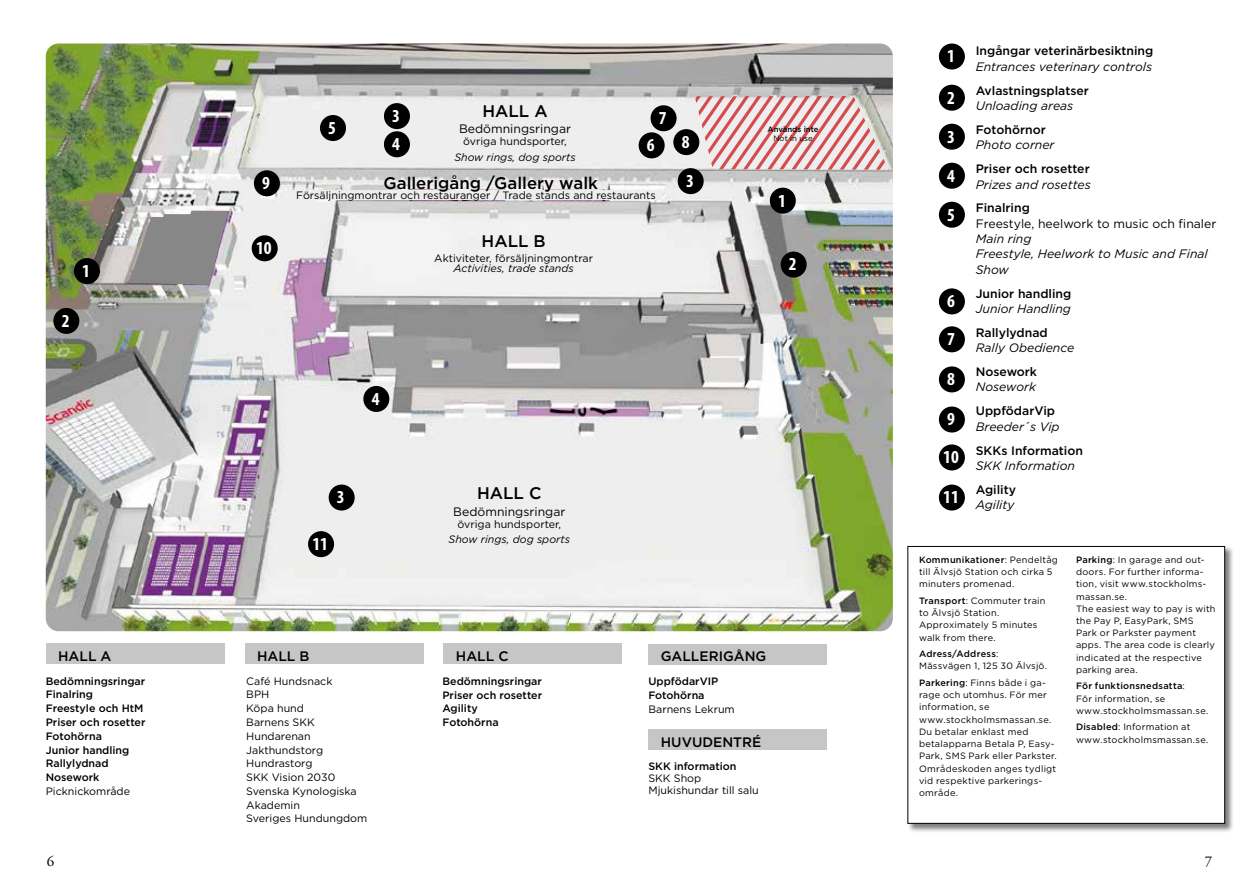
<style>
.page{position:relative;width:1259px;height:893px;background:#fff}
.page>*{position:absolute;margin:0;border:0;box-sizing:border-box;transform-origin:0 0}
.t1{font:700 condensed 18.3px/39px "Myriad Pro";color:#fff}
.t2{font:500 16.8px "Gotham";color:#000}
.t3{font:15px "Adobe Garamond Pro";color:#000}
.t4{font:500 13.8px "Gotham";color:#000}
.t5{font:italic 12.3px/15.3px "Gotham";color:#000}
.t6{font:500 12.3px "Gotham";color:#000}
.t7{font:12.3px "Gotham";color:#000}
.t8{font:10.65px/13.8px "Gotham";color:#000}
.t9{font:500 10.65px/13.8px "Gotham";color:#000}
.t10{font:italic 10.65px "Gotham";color:#000}
.t11{font:9.15px/12.3px "Gotham";letter-spacing:.025em;color:#000}
.t12{font:500 7.8px "Gotham";color:#000}
.t13{font:7.8px "Gotham";color:#000}
.s1{font-weight:500}
</style>
<div class="page">
<img style="left:46px;top:44px;width:847px;height:587px">
<svg style="left:129px;top:211px;width:100px;height:76px;background:#989798"></svg>
<svg style="left:694px;top:96px;width:194px;height:74px;background:#e2bdbc"></svg>
<div style="left:770px;top:188px;width:26px;height:26px;background:#000;border-radius:50%"></div>
<div style="left:74px;top:258px;width:26px;height:26px;background:#000;border-radius:50%"></div>
<div style="left:780px;top:252px;width:26px;height:26px;background:#000;border-radius:50%"></div>
<div style="left:53px;top:308px;width:26px;height:26px;background:#000;border-radius:50%"></div>
<div style="left:384px;top:131px;width:26px;height:26px;background:#000;border-radius:50%"></div>
<div style="left:254px;top:170px;width:26px;height:26px;background:#000;border-radius:50%"></div>
<div style="left:252px;top:235px;width:26px;height:26px;background:#000;border-radius:50%"></div>
<div style="left:320px;top:115px;width:26px;height:26px;background:#000;border-radius:50%"></div>
<div style="left:638px;top:132px;width:26px;height:26px;background:#000;border-radius:50%"></div>
<div style="left:650px;top:105px;width:26px;height:26px;background:#000;border-radius:50%"></div>
<div style="left:677px;top:168px;width:26px;height:26px;background:#000;border-radius:50%"></div>
<div style="left:329px;top:485px;width:26px;height:26px;background:#000;border-radius:50%"></div>
<div style="left:308px;top:531px;width:26px;height:26px;background:#000;border-radius:50%"></div>
<div style="left:384px;top:103px;width:26px;height:26px;background:#000;border-radius:50%"></div>
<div style="left:363px;top:386px;width:26px;height:26px;background:#000;border-radius:50%"></div>
<div style="left:673px;top:129px;width:26px;height:26px;background:#000;border-radius:50%"></div>
<div style="left:291px;top:190px;width:370px;height:10px;background:#eeeeec"></div>
<div style="left:939px;top:44px;width:26px;height:26px;background:#000;border-radius:50%"></div>
<div style="left:939px;top:85px;width:26px;height:26px;background:#000;border-radius:50%"></div>
<div style="left:939px;top:124px;width:26px;height:26px;background:#000;border-radius:50%"></div>
<div style="left:939px;top:163px;width:26px;height:26px;background:#000;border-radius:50%"></div>
<div style="left:939px;top:202px;width:26px;height:26px;background:#000;border-radius:50%"></div>
<div style="left:939px;top:288px;width:26px;height:26px;background:#000;border-radius:50%"></div>
<div style="left:939px;top:326px;width:26px;height:26px;background:#000;border-radius:50%"></div>
<div style="left:939px;top:366px;width:26px;height:26px;background:#000;border-radius:50%"></div>
<div style="left:939px;top:406px;width:26px;height:26px;background:#000;border-radius:50%"></div>
<div style="left:939px;top:444px;width:26px;height:26px;background:#000;border-radius:50%"></div>
<div style="left:939px;top:485px;width:26px;height:26px;background:#000;border-radius:50%"></div>
<div style="left:907px;top:546px;width:327px;height:287px;background:#000;opacity:.5"></div>
<div style="left:908px;top:546px;width:316px;height:277px;background:#fff"></div>
<div style="left:907px;top:546px;width:318px;height:278px;border:1px solid #000"></div>
<div style="left:46px;top:644px;width:179px;height:20px;background:#c6c6c6"></div>
<div style="left:245px;top:644px;width:178px;height:20px;background:#c6c6c6"></div>
<div style="left:443px;top:644px;width:179px;height:20px;background:#c6c6c6"></div>
<div style="left:648px;top:644px;width:179px;height:20px;background:#c6c6c6"></div>
<div style="left:648px;top:729px;width:179px;height:21px;background:#c6c6c6"></div>
<h1 class="t1" style="left:82px;top:251px;width:9px">1</h1>
<h1 class="t1" style="left:62px;top:301px;width:9px">2</h1>
<h1 class="t1" style="left:262px;top:163px;width:9px">9</h1>
<h1 class="t1" style="left:256px;top:228px;width:17px">10</h1>
<h1 class="t1" style="left:328px;top:108px;width:9px">5</h1>
<h1 class="t1" style="left:392px;top:96px;width:9px">3</h1>
<h1 class="t1" style="left:392px;top:124px;width:9px">4</h1>
<h2 class="t2" style="left:482px;top:100px;width:67px">HALL A</h2>
<h3 class="t7" style="left:459px;top:121px;width:114px">Bedömningsringar</h3>
<p class="t8" style="left:463px;top:134px;width:105px">övriga hundsporter,</p>
<p class="t10" style="left:454px;top:150px;width:123px">Show rings, dog sports</p>
<h1 class="t1" style="left:659px;top:98px;width:9px">7</h1>
<h1 class="t1" style="left:647px;top:125px;width:9px">6</h1>
<h2 class="t2" style="left:383px;top:172px;width:216px">Gallerigång /Gallery walk</h2>
<p class="t8" style="left:296px;top:188px;width:361px">Försäljningmontrar och restauranger / Trade stands and restaurants</p>
<h2 class="t2" style="left:481px;top:230px;width:66px">HALL B</h2>
<p class="t8" style="left:434px;top:251px;width:160px">Aktiviteter, försäljningmontrar</p>
<p class="t10" style="left:453px;top:262px;width:122px">Activities, trade stands</p>
<h1 class="t1" style="left:681px;top:122px;width:9px">8</h1>
<h1 class="t1" style="left:686px;top:161px;width:9px">3</h1>
<h1 class="t1" style="left:372px;top:379px;width:9px">4</h1>
<h1 class="t1" style="left:337px;top:477px;width:9px">3</h1>
<h1 class="t1" style="left:312px;top:524px;width:17px">11</h1>
<h2 class="t2" style="left:477px;top:482px;width:66px">HALL C</h2>
<h3 class="t7" style="left:453px;top:503px;width:114px">Bedömningsringar</h3>
<p class="t8" style="left:457px;top:517px;width:105px">övriga hundsporter,</p>
<p class="t10" style="left:448px;top:533px;width:123px">Show rings, dog sports</p>
<p class="t12" style="left:767px;top:124px;width:53px">Används inte</p>
<p class="t13" style="left:773px;top:133px;width:41px">Not in use</p>
<h1 class="t1" style="left:778px;top:181px;width:9px">1</h1>
<h1 class="t1" style="left:789px;top:244px;width:9px">2</h1>
<h3 class="t4" style="left:58px;top:647px;width:55px">HALL A</h3>
<h3 class="t4" style="left:257px;top:647px;width:54px">HALL B</h3>
<h3 class="t4" style="left:456px;top:647px;width:54px">HALL C</h3>
<h3 class="t4" style="left:661px;top:647px;width:107px">GALLERIGÅNG</h3>
<p class="t9" style="left:46px;top:674px;width:101px">Bedömningsringar<br>Finalring<br>Freestyle och HtM<br>Priser och rosetter<br>Fotohörna<br>Junior handling<br>Rallylydnad<br>Nosework</p>
<p class="t8" style="left:46px;top:784px;width:86px">Picknickområde</p>
<p class="t8" style="left:246px;top:674px;width:123px">Café Hundsnack<br>BPH<br>Köpa hund<br>Barnens SKK<br>Hundarenan<br>Jakthundstorg<br>Hundrastorg<br>SKK Vision 2030<br>Svenska Kynologiska<br>Akademin<br>Sveriges Hundungdom</p>
<p class="t9" style="left:442px;top:674px;width:101px">Bedömningsringar<br>Priser och rosetter<br>Agility<br>Fotohörna</p>
<p class="t9" style="left:648px;top:674px;width:71px">UppfödarVIP<br>Fotohörna</p>
<p class="t8" style="left:648px;top:702px;width:88px">Barnens Lekrum</p>
<h3 class="t4" style="left:661px;top:733px;width:102px">HUVUDENTRÉ</h3>
<p class="t9" style="left:648px;top:759px;width:90px">SKK information</p>
<p class="t8" style="left:648px;top:772px;width:112px;line-height:12.3px">SKK Shop<br>Mjukishundar till salu</p>
<h1 class="t1" style="left:947px;top:36px;width:9px">1</h1>
<h1 class="t1" style="left:947px;top:78px;width:9px">2</h1>
<h1 class="t1" style="left:947px;top:117px;width:9px;text-align:justify">3<br>4<br>5</h1>
<h1 class="t1" style="left:947px;top:282px;width:9px;line-height:38px">6<br>7</h1>
<h1 class="t1" style="left:947px;top:359px;width:9px;line-height:40px">8<br>9</h1>
<h1 class="t1" style="left:943px;top:437px;width:17px;line-height:40px">10<br>11</h1>
<h3 class="t6" style="left:975px;top:43px;width:179px">Ingångar veterinärbesiktning</h3>
<h3 class="t5" style="left:975px;top:58px;width:178px">Entrances veterinary controls</h3>
<h3 class="t6" style="left:975px;top:82px;width:115px">Avlastningsplatser</h3>
<h3 class="t5" style="left:975px;top:98px;width:99px">Unloading areas</h3>
<h3 class="t6" style="left:975px;top:122px;width:72px">Fotohörnor</h3>
<h3 class="t5" style="left:975px;top:137px;width:80px">Photo corner</h3>
<h3 class="t6" style="left:975px;top:161px;width:115px">Priser och rosetter</h3>
<h3 class="t5" style="left:975px;top:176px;width:116px">Prizes and rosettes</h3>
<h3 class="t6" style="left:975px;top:200px;width:56px">Finalring</h3>
<h3 class="t7" style="left:975px;top:216px;width:242px">Freestyle, heelwork to music och finaler</h3>
<h3 class="t5" style="left:975px;top:231px;width:234px">Main ring<br>Freestyle, Heelwork to Music and Final<br>Show</h3>
<h3 class="t6" style="left:975px;top:285px;width:97px">Junior handling</h3>
<h3 class="t5" style="left:975px;top:301px;width:97px">Junior Handling</h3>
<h3 class="t6" style="left:975px;top:324px;width:73px">Rallylydnad</h3>
<h3 class="t5" style="left:975px;top:340px;width:100px">Rally Obedience</h3>
<h3 class="t6" style="left:975px;top:364px;width:63px">Nosework</h3>
<h3 class="t5" style="left:975px;top:379px;width:62px">Nosework</h3>
<h3 class="t6" style="left:975px;top:403px;width:81px">UppfödarVip</h3>
<h3 class="t5" style="left:975px;top:418px;width:85px">Breeder´s Vip</h3>
<h3 class="t6" style="left:975px;top:442px;width:109px">SKKs Information</h3>
<h3 class="t5" style="left:975px;top:458px;width:101px">SKK Information</h3>
<h3 class="t6" style="left:975px;top:481px;width:42px">Agility</h3>
<h3 class="t5" style="left:975px;top:497px;width:40px">Agility</h3>
<p class="t11" style="left:919px;top:553px;width:140px"><span class="s1">Kommunikationer</span>: Pendeltåg till Älvsjö Station och cirka 5 minuters promenad.</p>
<p class="t11" style="left:919px;top:594px;width:128px"><span class="s1">Transport</span>: Commuter train to Älvsjö Station.<br>Approximately 5 minutes walk from there.</p>
<p class="t11" style="left:919px;top:648px;width:129px"><span class="s1">Adress/Address</span>:<br>Mässvägen 1, 125 30 Älvsjö.</p>
<p class="t11" style="left:919px;top:676px;width:139px"><span class="s1">Parkering</span>: Finns både i ga&shy;rage och utomhus. För mer information, se www.stockholmsmassan.se.<br>Du betalar enklast med betalapparna Betala P, Easy-<br>Park, SMS Park eller Parkster.<br>Områdeskoden anges tydligt vid respektive parkerings&shy;område.</p>
<p class="t11" style="left:1076px;top:553px;width:141px"><span class="s1">Parking</span>: In garage and out&shy;doors. For further informa&shy;tion, visit www.stockholms&shy;massan.se.<br>The easiest way to pay is with the Pay P, EasyPark, SMS<br>Park or Parkster payment apps. The area code is clearly indicated at the respective parking area.</p>
<p class="t11" style="left:1076px;top:680px;width:134px"><span class="s1">För funktionsnedsatta</span>:<br>För information, se www.stockholmsmassan.se.</p>
<p class="t11" style="left:1076px;top:721px;width:134px"><span class="s1">Disabled</span>: Information at www.stockholmsmassan.se.</p>
<h3 class="t3" style="left:47px;top:852px;width:9px">6</h3>
<h3 class="t3" style="left:1204px;top:852px;width:9px">7</h3>
</div>
